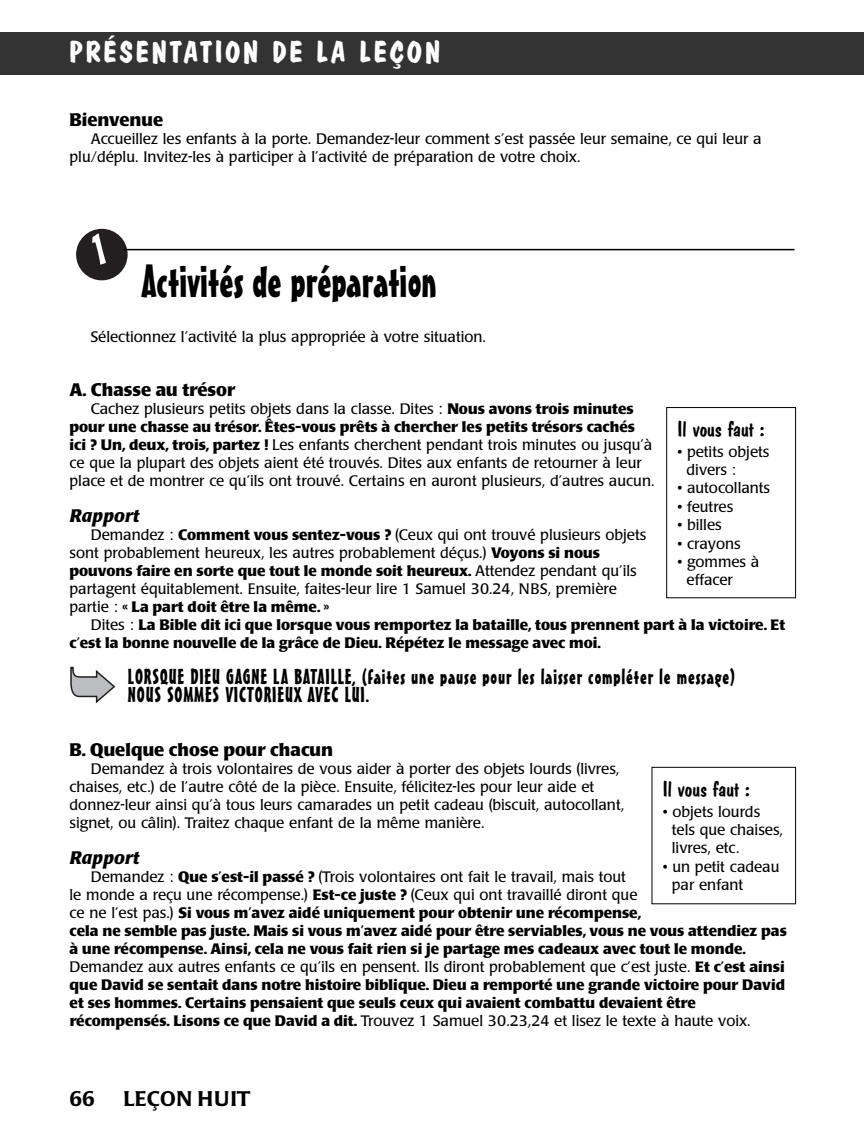
<style>
.page{position:relative;width:864px;height:1148px;background:#fff}
.page>*{position:absolute;margin:0;border:0;box-sizing:border-box;transform-origin:0 0}
.t1{font:45px "Mister Earl BT";color:#000}
.t2{font:700 30px "Dom Casual D";letter-spacing:.095em;color:#fff}
.t3{font:21px/18px "Mister Earl BT";letter-spacing:.04em;color:#000}
.t4{font:21px "Dom Casual D";color:#000;scale:1.05 1}
.t5{font:500 21px "Poppl Laudatio";letter-spacing:.01em;color:#000}
.t6{font:700 18px "Poppl Laudatio";color:#000}
.t7{font:italic 700 18px "Poppl Laudatio";color:#000}
.t8{font:15px/18px "Poppl Laudatio";color:#000}
.t9{font:700 15px/18px "Poppl Laudatio";color:#000}
.s1{font-weight:700}
.s2{font-weight:400}
</style>
<div class="page">
<hr style="left:125px;top:249px;width:670px;height:1px;background:#000">
<div style="left:0;top:32px;width:864px;height:42px;background:#333"></div>
<div style="left:666px;top:407px;width:130px;height:191px;border:1px solid #000"></div>
<div style="left:652px;top:767px;width:144px;height:137px;border:1px solid #000"></div>
<svg style="left:70px;top:666px;width:45px;height:37px"></svg>
<svg style="left:76px;top:229px;width:52px;height:51px"></svg>
<h2 class="t2" style="left:70px;top:34px;width:372px">PRÉSENTATION DE LA LEÇON</h2>
<p class="t6" style="left:70px;top:113px;width:95px">Bienvenue</p>
<p class="t8" style="left:70px;top:131px;width:694px;text-indent:21px">Accueillez les enfants à la porte. Demandez-leur comment s’est passée leur semaine, ce qui leur a plu/déplu. Invitez-les à participer à l’activité de préparation de votre choix.</p>
<h1 class="t1" style="left:142px;top:265px;width:297px">Activités de préparation</h1>
<p class="t8" style="left:91px;top:329px;width:397px">Sélectionnez l’activité la plus appropriée à votre situation.</p>
<p class="t6" style="left:70px;top:383px;width:167px">A. Chasse au trésor</p>
<p class="t8" style="left:70px;top:401px;width:587px;text-indent:21px">Cachez plusieurs petits objets dans la classe. Dites : <span class="s1">Nous avons trois minutes pour une chasse au trésor. Êtes-vous prêts à chercher les petits trésors cachés ici ? Un, deux, trois, partez !</span> Les enfants cherchent pendant trois minutes ou jusqu’à ce que la plupart des objets aient été trouvés. Dites aux enfants de retourner à leur place et de montrer ce qu’ils ont trouvé. Certains en auront plusieurs, d’autres aucun.</p>
<p class="t7" style="left:70px;top:509px;width:71px">Rapport</p>
<p class="t8" style="left:70px;top:527px;width:578px;text-indent:21px">Demandez : <span class="s1">Comment vous sentez-vous ?</span> (Ceux qui ont trouvé plusieurs objets sont probablement heureux, les autres probablement déçus.) <span class="s1">Voyons si nous pouvons faire en sorte que tout le monde soit heureux.</span> Attendez pendant qu’ils par tagent équitablement. Ensuite, faites-leur lire 1 Samuel 30.24, NBS, première partie : <span class="s1">« La part doit être la même. »</span></p>
<p class="t9" style="left:70px;top:617px;width:717px;text-indent:21px"><span class="s2">Dites :</span> La Bible dit ici que lorsque vous remportez la bataille, tous prennent part à la victoire. Et c’est la bonne nouvelle de la grâce de Dieu. Répétez le message avec moi.</p>
<h3 class="t3" style="left:128px;top:669px;width:608px">LORSQUE DIEU GAGNE LA BATAILLE, (faites une pause pour les laisser compléter le message)<br>NOUS SOMMES VICTORIEUX AVEC LUI.</h3>
<h3 class="t4" style="left:678px;top:416px;width:84px">Il vous faut :</h3>
<p class="t8" style="left:687px;top:444px;width:84px;text-indent:-9px">• petits objets divers :</p>
<p class="t8" style="left:678px;top:481px;width:94px">• autocollants</p>
<p class="t8" style="left:678px;top:499px;width:57px">• feutres</p>
<p class="t8" style="left:678px;top:517px;width:46px">• billes</p>
<p class="t8" style="left:678px;top:536px;width:65px">• crayons</p>
<p class="t8" style="left:687px;top:554px;width:74px;text-indent:-9px">• gommes à effacer</p>
<p class="t6" style="left:70px;top:743px;width:265px">B. Quelque chose pour chacun</p>
<p class="t8" style="left:70px;top:761px;width:556px;text-indent:21px">Demandez à trois volontaires de vous aider à porter des objets lourds (livres, chaises, etc.) de l’autre côté de la pièce. Ensuite, félicitez-les pour leur aide et donnez-leur ainsi qu’à tous leurs camarades un petit cadeau (biscuit, autocollant, signet, ou câlin). Traitez chaque enfant de la même manière.</p>
<p class="t7" style="left:70px;top:851px;width:71px">Rapport</p>
<p class="t9" style="left:70px;top:869px;width:719px;text-indent:21px"><span class="s2">Demandez :</span> Que s’est-il passé ? <span class="s2">(Trois volontaires ont fait le travail, mais tout<br>le monde a reçu une récompense.)</span> Est-ce juste ? <span class="s2">(Ceux qui ont travaillé diront que<br>ce ne l’est pas.)</span> Si vous m’avez aidé uniquement pour obtenir une récompense,<br>cela ne semble pas juste. Mais si vous m’avez aidé pour être serviables, vous ne vous attendiez pas à une récompense. Ainsi, cela ne vous fait rien si je partage mes cadeaux avec tout le monde.<br><span class="s2">Demandez aux autres enfants ce qu’ils en pensent. Ils diront probablement que c’est juste.</span> Et c’est ainsi que David se sentait dans notre histoire biblique. Dieu a remporté une grande victoire pour David et ses hommes. Certains pensaient que seuls ceux qui avaient combattu devaient être récompensés. Lisons ce que David a dit. <span class="s2">Trouvez 1 Samuel 30.23,24 et lisez le texte à haute voix.</span></p>
<h3 class="t4" style="left:663px;top:776px;width:84px">Il vous faut :</h3>
<p class="t8" style="left:672px;top:803px;width:113px;text-indent:-9px">• objets lourds tels que chaises, livres, etc.</p>
<p class="t8" style="left:672px;top:858px;width:109px;text-indent:-9px">• un petit cadeau par enfant</p>
<h3 class="t5" style="left:70px;top:1090px;width:27px">66</h3>
<h3 class="t5" style="left:124px;top:1090px;width:128px">LEÇON HUIT</h3>
</div>
